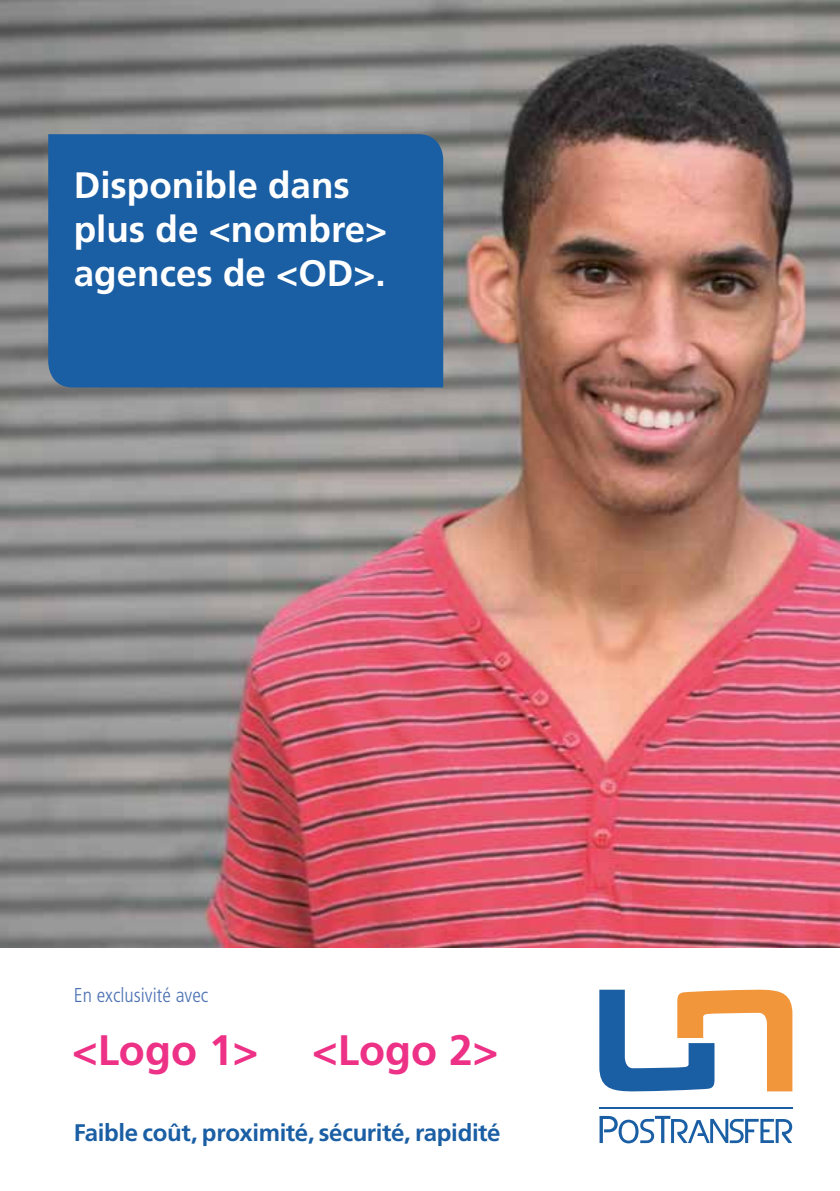
<style>
.page{position:relative;width:840px;height:1191px;background:#fff}
.page>*{position:absolute;margin:0;border:0;box-sizing:border-box;transform-origin:0 0}
.t1{font:700 42.6px "Frutiger LT Std";color:#ed3186}
.t2{font:700 36.8px/44.2px "Frutiger LT Std";color:#fff}
.t3{font:700 24px "Frutiger LT Std";letter-spacing:-.015em;color:#1a5ea4}
.t4{font:300 condensed 20px "Frutiger LT Std";color:#4d72b3}
</style>
<div class="page">
<img style="left:0;top:0;width:839px;height:947px">
<div style="left:48px;top:134px;width:395px;height:253px;background:#1a5ea4"></div>
<svg style="left:599px;top:989px;width:193px;height:103px"></svg>
<hr style="left:599px;top:1106px;width:193px;height:2px;background:#1a5ea4">
<svg style="left:599px;top:1115px;width:192px;height:28px"></svg>
<p class="t2" style="left:74px;top:163px;width:315px">Disponible dans plus de &lt;nombre&gt; agences de &lt;OD&gt;.</p>
<p class="t4" style="left:74px;top:983px;width:136px">En exclusivité avec</p>
<p class="t1" style="left:72px;top:1025px;width:188px">&lt;Logo 1&gt;</p>
<p class="t1" style="left:312px;top:1025px;width:188px">&lt;Logo 2&gt;</p>
<p class="t3" style="left:74px;top:1118px;width:428px">Faible coût, proximité, sécurité, rapidité</p>
</div>
